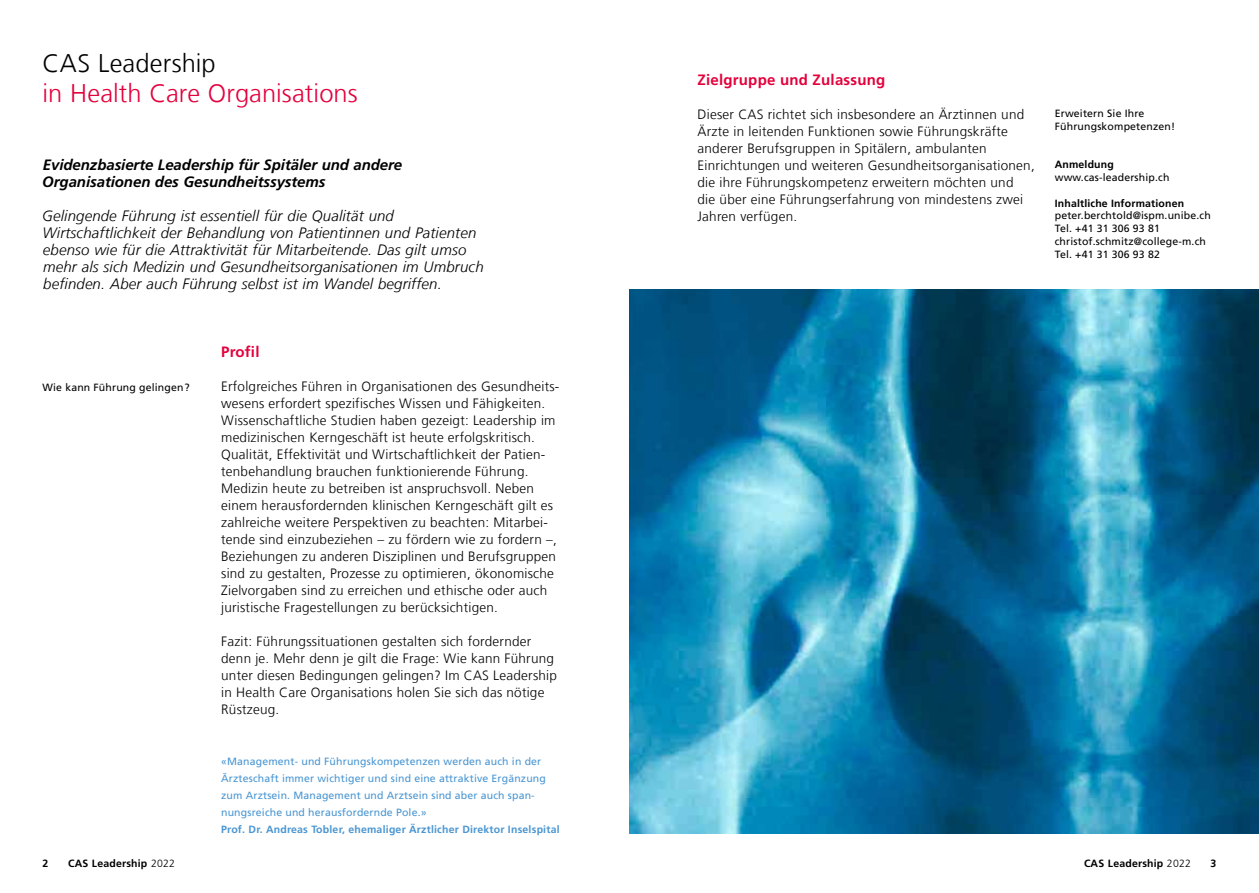
<style>
.page{position:relative;width:1259px;height:893px;background:#fff}
.page>*{position:absolute;margin:0;border:0;box-sizing:border-box;transform-origin:0 0}
.t1{font:300 25.5px "Frutiger LT Com";color:#e4003c}
.t2{font:300 25.5px "Frutiger LT Com";letter-spacing:.005em;color:#000}
.t3{font:italic 300 15px/17px "Frutiger LT Com";letter-spacing:.01em;color:#000}
.t4{font:italic 700 15px/17px "Frutiger LT Com";letter-spacing:-.005em;color:#000}
.t5{font:700 15px "Frutiger LT Com";letter-spacing:.015em;color:#e4003c}
.t6{font:300 13.5px/17px "Frutiger LT Com";letter-spacing:.02em;color:#000}
.t7{font:10.5px/17px "Frutiger LT Com";letter-spacing:.015em;color:#4a96d2}
.t8{font:10.5px/12.8px "Frutiger LT Com";letter-spacing:.015em;color:#000}
.t9{font:700 10.5px "Frutiger LT Com";letter-spacing:.015em;color:#000}
.t10{font:700 10.5px "Frutiger LT Com";letter-spacing:.02em;color:#4a96d2}
.s1{font-weight:300}
</style>
<div class="page">
<img style="left:629px;top:289px;width:630px;height:544px">
<h1 class="t2" style="left:43px;top:49px;width:175px">CAS Leadership</h1>
<h1 class="t1" style="left:43px;top:79px;width:317px">in Health Care Organisations</h1>
<p class="t4" style="left:42px;top:156px;width:361px">Evidenzbasierte Leadership für Spitäler und andere<br>Organisationen des Gesundheitssystems</p>
<p class="t3" style="left:42px;top:207px;width:443px">Gelingende Führung ist essentiell für die Qualität und Wirtschaftlichkeit der Behandlung von Patientinnen und Patienten ebenso wie für die Attraktivität für Mitarbeitende. Das gilt umso mehr als sich Medizin und Gesundheitsorganisationen im Umbruch befinden. Aber auch Führung selbst ist im Wandel begriffen.</p>
<p class="t8" style="left:43px;top:381px;width:149px">Wie kann Führung gelingen?</p>
<p class="t5" style="left:221px;top:343px;width:40px">Profil</p>
<p class="t6" style="left:221px;top:378px;width:340px">Erfolgreiches Führen in Organisationen des Gesundheits&shy;wesens erfordert spezifisches Wissen und Fähigkeiten.<br>Wissenschaftliche Studien haben gezeigt: Leadership im medizinischen Kerngeschäft ist heute erfolgskritisch.<br>Qualität, Effektivität und Wirtschaftlichkeit der Patien&shy;tenbehandlung brauchen funktionierende Führung.<br>Medizin heute zu betreiben ist anspruchsvoll. Neben einem herausfordernden klinischen Kerngeschäft gilt es zahlreiche weitere Perspektiven zu beachten: Mitarbei&shy;tende sind einzubeziehen – zu fördern wie zu fordern –, Beziehungen zu anderen Disziplinen und Berufsgruppen sind zu gestalten, Prozesse zu optimieren, ökonomische Zielvorgaben sind zu erreichen und ethische oder auch juristische Fragestellungen zu berücksichtigen.</p>
<p class="t6" style="left:221px;top:633px;width:337px">Fazit: Führungssituationen gestalten sich fordernder denn je. Mehr denn je gilt die Frage: Wie kann Führung unter diesen Bedingungen gelingen? Im CAS Leadership in Health Care Organisations holen Sie sich das nötige Rüstzeug.</p>
<p class="t7" style="left:221px;top:753px;width:326px">«Management- und Führungskompetenzen werden auch in der Ärzteschaft immer wichtiger und sind eine attraktive Ergänzung zum Arztsein. Management und Arztsein sind aber auch span&shy;nungsreiche und herausfordernde Pole.»</p>
<p class="t10" style="left:221px;top:824px;width:340px">Prof. Dr. Andreas Tobler, ehemaliger Ärztlicher Direktor Inselspital</p>
<p class="t5" style="left:697px;top:71px;width:189px">Zielgruppe und Zulassung</p>
<p class="t6" style="left:697px;top:106px;width:339px">Dieser CAS richtet sich insbesondere an Ärztinnen und Ärzte in leitenden Funktionen sowie Führungskräfte anderer Berufsgruppen in Spitälern, ambulanten Einrichtungen und weiteren Gesundheitsorganisationen, die ihre Führungskompetenz erweitern möchten und<br>die über eine Führungserfahrung von mindestens zwei Jahren verfügen.</p>
<p class="t8" style="left:1054px;top:107px;width:122px">Erweitern Sie Ihre<br>Führungskompetenzen!</p>
<p class="t9" style="left:1054px;top:159px;width:61px">Anmeldung</p>
<p class="t8" style="left:1054px;top:171px;width:116px">www.cas-leadership.ch</p>
<p class="t9" style="left:1054px;top:197px;width:131px">Inhaltliche Informationen</p>
<p class="t8" style="left:1054px;top:209px;width:157px">peter.berchtold@ispm.unibe.ch<br>Tel. +41 31 306 93 81 christof.schmitz@college-m.ch<br>Tel. +41 31 306 93 82</p>
<p class="t9" style="left:43px;top:858px;width:7px">2</p>
<p class="t9" style="left:68px;top:858px;width:108px">CAS Leadership <span class="s1">2022</span></p>
<p class="t9" style="left:1084px;top:858px;width:108px">CAS Leadership <span class="s1">2022</span></p>
<p class="t9" style="left:1210px;top:858px;width:7px">3</p>
</div>
